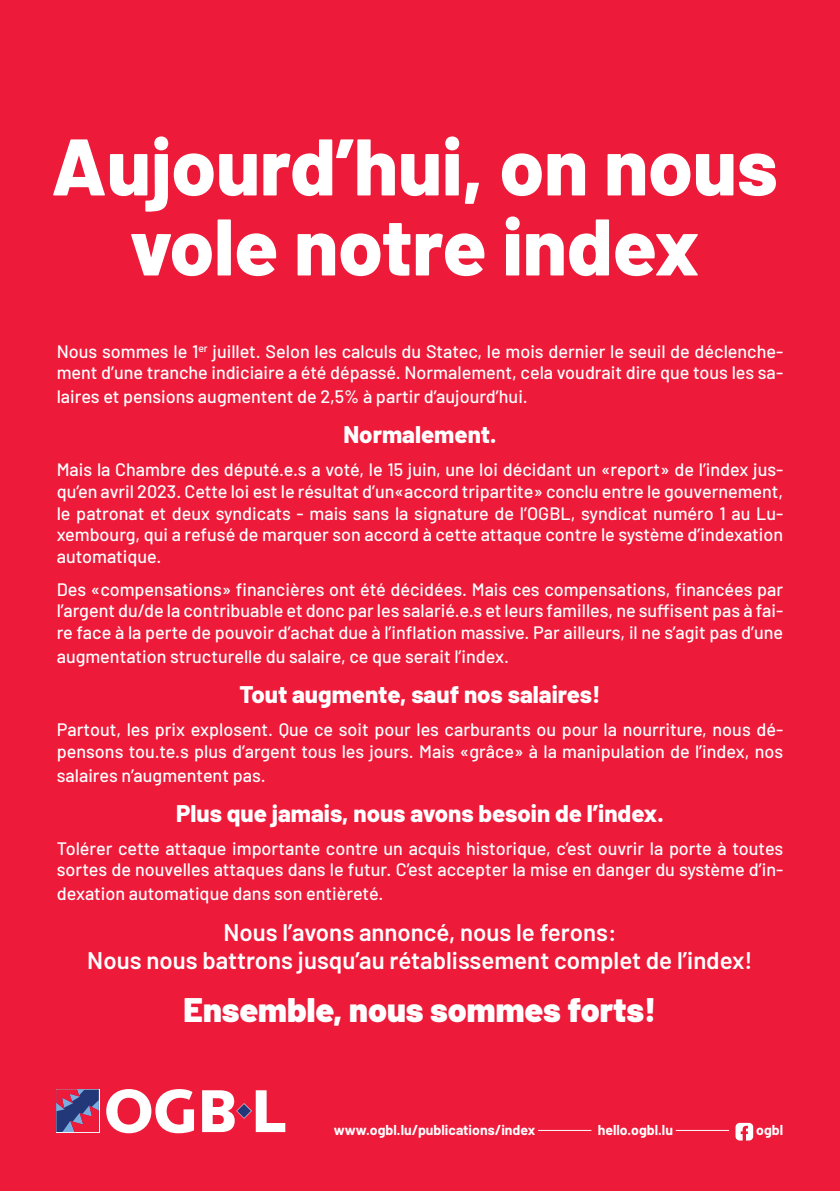
<style>
.page{position:relative;width:840px;height:1191px;background:#fff}
.page>*{position:absolute;margin:0;border:0;box-sizing:border-box;transform-origin:0 0}
.t1{font:800 80px/80px "Barlow";color:#fff;text-align:center}
.t2{font:900 34px "Barlow";color:#fff}
.t3{font:600 24px/28.8px "Barlow";color:#fff;text-align:center}
.t4{font:800 24px "Barlow";color:#fff}
.t5{font:500 18px/21.6px "Barlow";color:#fff}
.t6{font:700 14px "Barlow";color:#fff}
</style>
<div class="page">
<div style="left:0;top:0;width:839px;height:1191px;background:#ed1a3a"></div>
<svg style="left:106px;top:1089px;width:88px;height:44px"></svg>
<svg style="left:202px;top:1090px;width:83px;height:42px"></svg>
<svg style="left:56px;top:1089px;width:43px;height:43px"></svg>
<hr style="left:538px;top:1130px;width:53px;height:1px;background:#fff">
<hr style="left:675px;top:1130px;width:53px;height:1px;background:#fff">
<svg style="left:735px;top:1122px;width:17px;height:18px"></svg>
<p class="t1" style="left:51px;top:121px;width:727px">Aujourd’hui, on nous vole notre index</p>
<p class="t5" style="left:57px;top:339px;width:727px">Nous sommes le 1<sup>er</sup> juillet. Selon les calculs du Statec, le mois dernier le seuil de déclenche&shy;ment d’une tranche indiciaire a été dépassé. Normalement, cela voudrait dire que tous les sa-</p>
<p class="t5" style="left:57px;top:384px;width:472px">laires et pensions augmentent de 2,5% à partir d’aujourd’hui.</p>
<p class="t4" style="left:343px;top:417px;width:155px">Normalement.</p>
<p class="t5" style="left:57px;top:457px;width:727px;text-align:justify">Mais la Chambre des député.e.s a voté, le 15 juin, une loi décidant un «report» de l’index jus&shy;qu’en avril 2023. Cette loi est le résultat d’un«accord tripartite» conclu entre le gouvernement, le patronat et deux syndicats - mais sans la signature de l’OGBL, syndicat numéro 1 au Lu&shy;xembourg, qui a refusé de marquer son accord à cette attaque contre le système d’indexation automatique.</p>
<p class="t5" style="left:57px;top:577px;width:727px;text-align:justify">Des «compensations» financières ont été décidées. Mais ces compensations, financées par l’argent du/de la contribuable et donc par les salarié.e.s et leurs familles, ne suffisent pas à fai&shy;re face à la perte de pouvoir d’achat due à l’inflation massive. Par ailleurs, il ne s’agit pas d’une</p>
<p class="t5" style="left:57px;top:644px;width:453px">augmentation structurelle du salaire, ce que serait l’index.</p>
<p class="t4" style="left:239px;top:676px;width:362px">Tout augmente, sauf nos salaires!</p>
<p class="t5" style="left:57px;top:717px;width:727px">Partout, les prix explosent. Que ce soit pour les carburants ou pour la nourriture, nous dé&shy;pensons tou.te.s plus d’argent tous les jours. Mais «grâce» à la manipulation de l’index, nos</p>
<p class="t5" style="left:57px;top:763px;width:210px">salaires n’augmentent pas.</p>
<p class="t4" style="left:176px;top:795px;width:488px">Plus que jamais, nous avons besoin de l’index.</p>
<p class="t5" style="left:57px;top:836px;width:727px">Tolérer cette attaque importante contre un acquis historique, c’est ouvrir la porte à toutes sortes de nouvelles attaques dans le futur. C’est accepter la mise en danger du système d’in-</p>
<p class="t5" style="left:57px;top:881px;width:328px">dexation automatique dans son entièreté.</p>
<p class="t3" style="left:87px;top:915px;width:666px">Nous l’avons annoncé, nous le ferons:<br>Nous nous battrons jusqu’au rétablissement complet de l’index!</p>
<p class="t2" style="left:183px;top:983px;width:474px">Ensemble, nous sommes forts!</p>
<p class="t6" style="left:334px;top:1120px;width:203px">www.ogbl.lu/publications/index</p>
<p class="t6" style="left:597px;top:1120px;width:77px">hello.ogbl.lu</p>
<p class="t6" style="left:755px;top:1120px;width:28px">ogbl</p>
</div>
